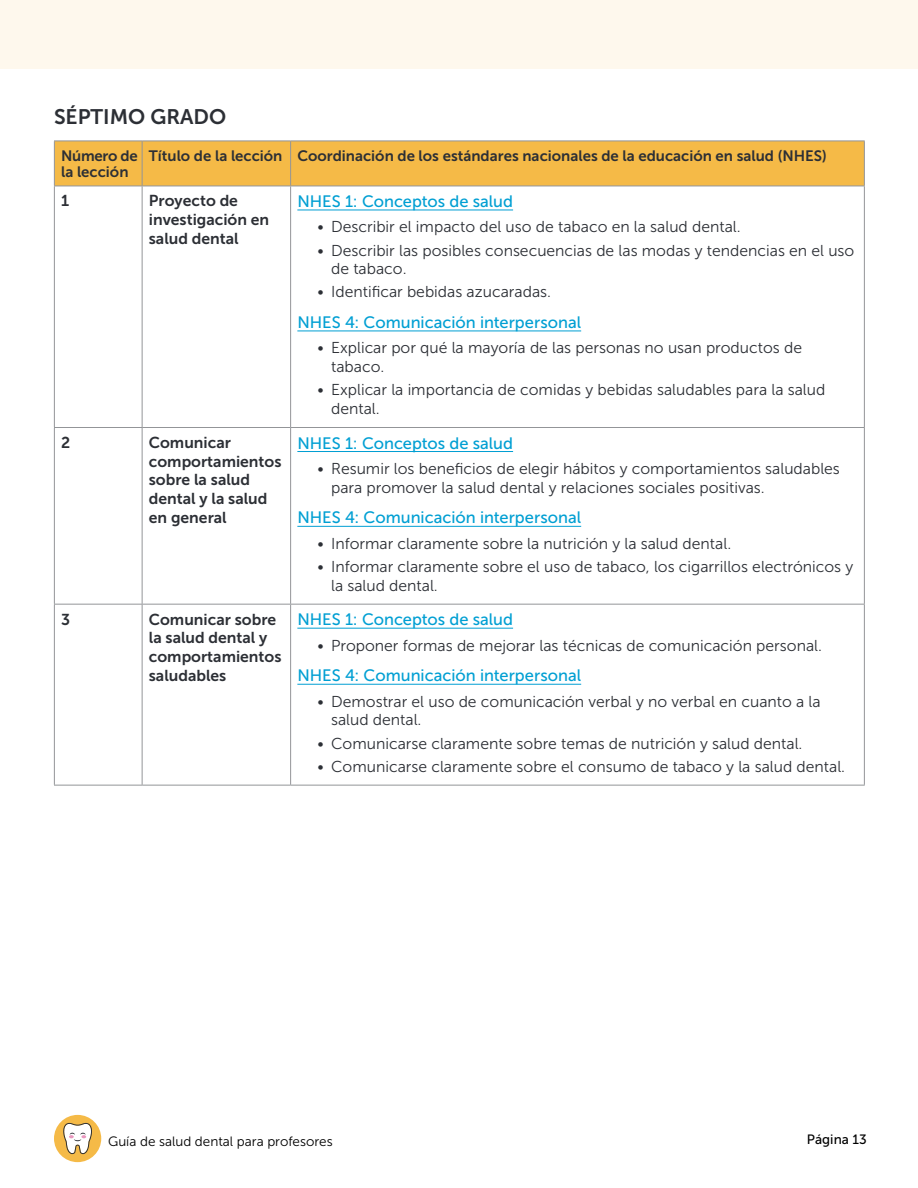
<style>
.page{position:relative;width:918px;height:1188px;background:#fff}
.page>*{position:absolute;margin:0;border:0;box-sizing:border-box;transform-origin:0 0}
.t1{font:21px "Museo Sans 700";color:#2c2f35}
.t2{font:16.5px "Museo Sans 500";color:#009fd3}
.t3{font:15.75px/18.8px "Museo Sans 300";color:#2c2f35}
.t4{font:15.75px/18.8px "Museo Sans 700";color:#2c2f35}
.t5{font:15px/16.5px "Museo Sans 700";color:#2c2f35}
.t6{font:13.5px "Museo Sans 300";color:#000}
.t7{font:13.5px "Museo Sans 500";color:#000}
</style>
<div class="page">
<div style="left:0;top:0;width:918px;height:68px;background:#fef8ed"></div>
<div style="left:54px;top:1115px;width:47px;height:47px;background:#f5ba47;border-radius:50%"></div>
<svg style="left:63px;top:1123px;width:29px;height:31px"></svg>
<div style="left:55px;top:142px;width:809px;height:44px;background:#f5ba47"></div>
<hr style="left:54px;top:141px;width:88px;height:1px;background:#939598">
<hr style="left:54px;top:141px;width:1px;height:45px;background:#939598">
<hr style="left:142px;top:141px;width:149px;height:1px;background:#939598">
<hr style="left:142px;top:141px;width:1px;height:45px;background:#939598">
<hr style="left:291px;top:141px;width:574px;height:1px;background:#939598">
<hr style="left:290px;top:141px;width:1px;height:45px;background:#939598">
<hr style="left:864px;top:141px;width:1px;height:45px;background:#939598">
<hr style="left:54px;top:186px;width:88px;height:1px;background:#939598">
<hr style="left:54px;top:186px;width:1px;height:241px;background:#939598">
<hr style="left:142px;top:186px;width:149px;height:1px;background:#939598">
<hr style="left:142px;top:186px;width:1px;height:241px;background:#939598">
<hr style="left:291px;top:186px;width:574px;height:1px;background:#939598">
<hr style="left:290px;top:186px;width:1px;height:241px;background:#939598">
<hr style="left:864px;top:186px;width:1px;height:241px;background:#939598">
<hr style="left:54px;top:427px;width:88px;height:1px;background:#939598">
<hr style="left:54px;top:428px;width:1px;height:176px;background:#939598">
<hr style="left:142px;top:427px;width:149px;height:1px;background:#939598">
<hr style="left:142px;top:428px;width:1px;height:176px;background:#939598">
<hr style="left:291px;top:427px;width:574px;height:1px;background:#939598">
<hr style="left:290px;top:428px;width:1px;height:176px;background:#939598">
<hr style="left:864px;top:428px;width:1px;height:176px;background:#939598">
<hr style="left:54px;top:604px;width:88px;height:1px;background:#939598">
<hr style="left:54px;top:605px;width:1px;height:180px;background:#939598">
<hr style="left:142px;top:604px;width:149px;height:1px;background:#939598">
<hr style="left:142px;top:605px;width:1px;height:180px;background:#939598">
<hr style="left:291px;top:604px;width:574px;height:1px;background:#939598">
<hr style="left:290px;top:605px;width:1px;height:180px;background:#939598">
<hr style="left:864px;top:605px;width:1px;height:180px;background:#939598">
<hr style="left:54px;top:785px;width:88px;height:1px;background:#939598">
<hr style="left:142px;top:785px;width:149px;height:1px;background:#939598">
<hr style="left:291px;top:785px;width:574px;height:1px;background:#939598">
<hr style="left:297px;top:210px;width:216px;height:1px;background:#009fd3">
<hr style="left:297px;top:331px;width:284px;height:1px;background:#009fd3">
<hr style="left:297px;top:451px;width:216px;height:1px;background:#009fd3">
<hr style="left:297px;top:526px;width:284px;height:1px;background:#009fd3">
<hr style="left:297px;top:628px;width:216px;height:1px;background:#009fd3">
<hr style="left:297px;top:684px;width:284px;height:1px;background:#009fd3">
<h1 class="t1" style="left:54px;top:105px;width:174px">SÉPTIMO GRADO</h1>
<p class="t5" style="left:61px;top:147px;width:78px">Número de la lección</p>
<p class="t5" style="left:149px;top:147px;width:680px">Título de la lección Coordinación de los estándares nacionales de la educación en salud (NHES)</p>
<p class="t4" style="left:61px;top:192px;width:10px">1</p>
<p class="t4" style="left:149px;top:192px;width:122px">Proyecto de investigación en salud dental</p>
<p class="t2" style="left:297px;top:192px;width:217px">NHES 1: Conceptos de salud</p>
<p class="t3" style="left:318px;top:218px;width:425px">• Describir el impacto del uso de tabaco en la salud dental.</p>
<p class="t3" style="left:331px;top:241px;width:525px;text-indent:-13px">• Describir las posibles consecuencias de las modas y tendencias en el uso de tabaco.</p>
<p class="t3" style="left:318px;top:283px;width:235px">• Identificar bebidas azucaradas.</p>
<p class="t2" style="left:297px;top:313px;width:285px">NHES 4: Comunicación interpersonal</p>
<p class="t3" style="left:331px;top:339px;width:472px;text-indent:-13px">• Explicar por qué la mayoría de las personas no usan productos de tabaco.</p>
<p class="t3" style="left:331px;top:381px;width:496px;text-indent:-13px">• Explicar la importancia de comidas y bebidas saludables para la salud dental.</p>
<p class="t4" style="left:61px;top:433px;width:11px">2</p>
<p class="t4" style="left:149px;top:433px;width:134px">Comunicar comportamientos sobre la salud dental y la salud en general</p>
<p class="t2" style="left:297px;top:434px;width:217px">NHES 1: Conceptos de salud</p>
<p class="t3" style="left:331px;top:459px;width:510px;text-indent:-13px">• Resumir los beneficios de elegir hábitos y comportamientos saludables para promover la salud dental y relaciones sociales positivas.</p>
<p class="t2" style="left:297px;top:509px;width:285px">NHES 4: Comunicación interpersonal</p>
<p class="t3" style="left:318px;top:534px;width:415px">• Informar claramente sobre la nutrición y la salud dental.</p>
<p class="t3" style="left:331px;top:557px;width:524px;text-indent:-13px">• Informar claramente sobre el uso de tabaco, los cigarrillos electrónicos y la salud dental.</p>
<p class="t4" style="left:61px;top:610px;width:11px">3</p>
<p class="t4" style="left:149px;top:610px;width:134px">Comunicar sobre la salud dental y comportamientos saludables</p>
<p class="t2" style="left:297px;top:610px;width:217px">NHES 1: Conceptos de salud</p>
<p class="t3" style="left:318px;top:636px;width:506px">• Proponer formas de mejorar las técnicas de comunicación personal.</p>
<p class="t2" style="left:297px;top:667px;width:285px">NHES 4: Comunicación interpersonal</p>
<p class="t3" style="left:331px;top:692px;width:491px;text-indent:-13px">• Demostrar el uso de comunicación verbal y no verbal en cuanto a la salud dental.</p>
<p class="t3" style="left:318px;top:734px;width:486px">• Comunicarse claramente sobre temas de nutrición y salud dental.</p>
<p class="t3" style="left:318px;top:757px;width:529px">• Comunicarse claramente sobre el consumo de tabaco y la salud dental.</p>
<p class="t6" style="left:108px;top:1134px;width:226px">Guía de salud dental para profesores</p>
<p class="t7" style="left:807px;top:1132px;width:61px">Página 13</p>
</div>
